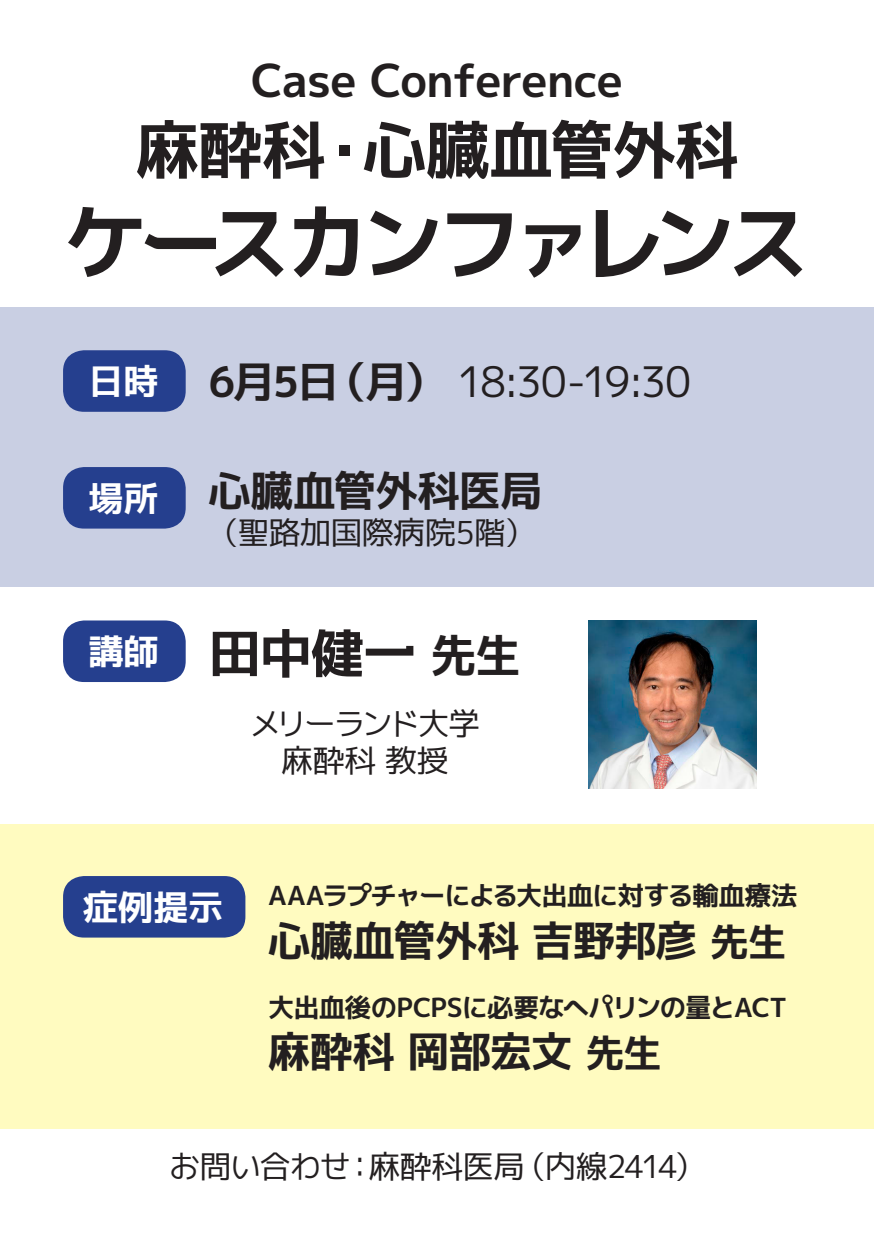
<style>
.page{position:relative;width:874px;height:1241px;background:#fff}
.page>*{position:absolute;margin:0;border:0;box-sizing:border-box;transform-origin:0 0}
.t1{font:84px "migu 1 p bold";letter-spacing:-.115em;color:#231f20}
.t2{font:63px "migu 1 p bold";letter-spacing:-.005em;color:#231f20}
.t3{font:52.5px "migu 1 p bold";color:#231f20}
.t4{font:45.5px "migu 1 p bold";letter-spacing:-.025em;color:#231f20}
.t5{font:42px "migu 1 p bold";letter-spacing:-.01em;color:#231f20}
.t6{font:42px "migu 1 p regular";letter-spacing:-.06em;color:#231f20}
.t7{font:35px "migu 1 p bold";color:#fff}
.t8{font:31.5px "migu 1 p regular";letter-spacing:-.025em;color:#231f20}
.t9{font:31.5px "migu 1 p regular";letter-spacing:-.105em;color:#231f20}
.t10{font:26.25px "migu 1 p bold";letter-spacing:-.035em;color:#231f20}
.s1{font-family:"migu 1 p bold"}
.s2{font-size:45.5px}
.s3{font-size:38.5px}
</style>
<div class="page">
<div style="left:0;top:823px;width:873px;height:305px;background:#fffbc0"></div>
<div style="left:0;top:307px;width:873px;height:280px;background:#c9cfe3"></div>
<div style="left:63px;top:350px;width:123px;height:62px;background:#253f8e;border-radius:21px"></div>
<div style="left:63px;top:467px;width:123px;height:61px;background:#253f8e;border-radius:21px"></div>
<div style="left:63px;top:620px;width:123px;height:62px;background:#253f8e;border-radius:21px"></div>
<div style="left:63px;top:875px;width:182px;height:62px;background:#253f8e;border-radius:21px"></div>
<img style="left:588px;top:620px;width:168px;height:168px">
<p class="t4" style="left:251px;top:48px;width:373px">Case Conference</p>
<p class="t2" style="left:136px;top:105px;width:603px">麻酔科・心臓血管外科</p>
<p class="t1" style="left:64px;top:183px;width:747px">ケースカンファレンス</p>
<p class="t7" style="left:88px;top:356px;width:71px">日時</p>
<p class="t7" style="left:88px;top:473px;width:71px">場所</p>
<p class="t7" style="left:88px;top:626px;width:71px">講師</p>
<p class="t6" style="left:208px;top:351px;width:484px"><span class="s1">6月5日（月）</span> 18:30-19:30</p>
<p class="t5" style="left:208px;top:461px;width:335px">心臓血管外科医局</p>
<p class="t8" style="left:208px;top:510px;width:328px">（聖路加国際病院5階）</p>
<p class="t3" style="left:208px;top:615px;width:314px">田中健一<span class="s2">先生</span></p>
<p class="t9" style="left:250px;top:700px;width:231px">メリーランド大学</p>
<p class="t8" style="left:281px;top:738px;width:168px">麻酔科 教授</p>
<p class="t7" style="left:83px;top:882px;width:141px">症例提示</p>
<p class="t10" style="left:268px;top:876px;width:530px">AAAラプチャーによる大出血に対する輸血療法</p>
<p class="t5" style="left:268px;top:910px;width:520px">心臓血管外科 吉野邦彦 <span class="s3">先生</span></p>
<p class="t10" style="left:268px;top:988px;width:520px">大出血後のPCPSに必要なヘパリンの量とACT</p>
<p class="t5" style="left:268px;top:1021px;width:395px">麻酔科 岡部宏文 <span class="s3">先生</span></p>
<p class="t8" style="left:169px;top:1143px;width:537px">お問い合わせ：麻酔科医局（内線2414）</p>
</div>
